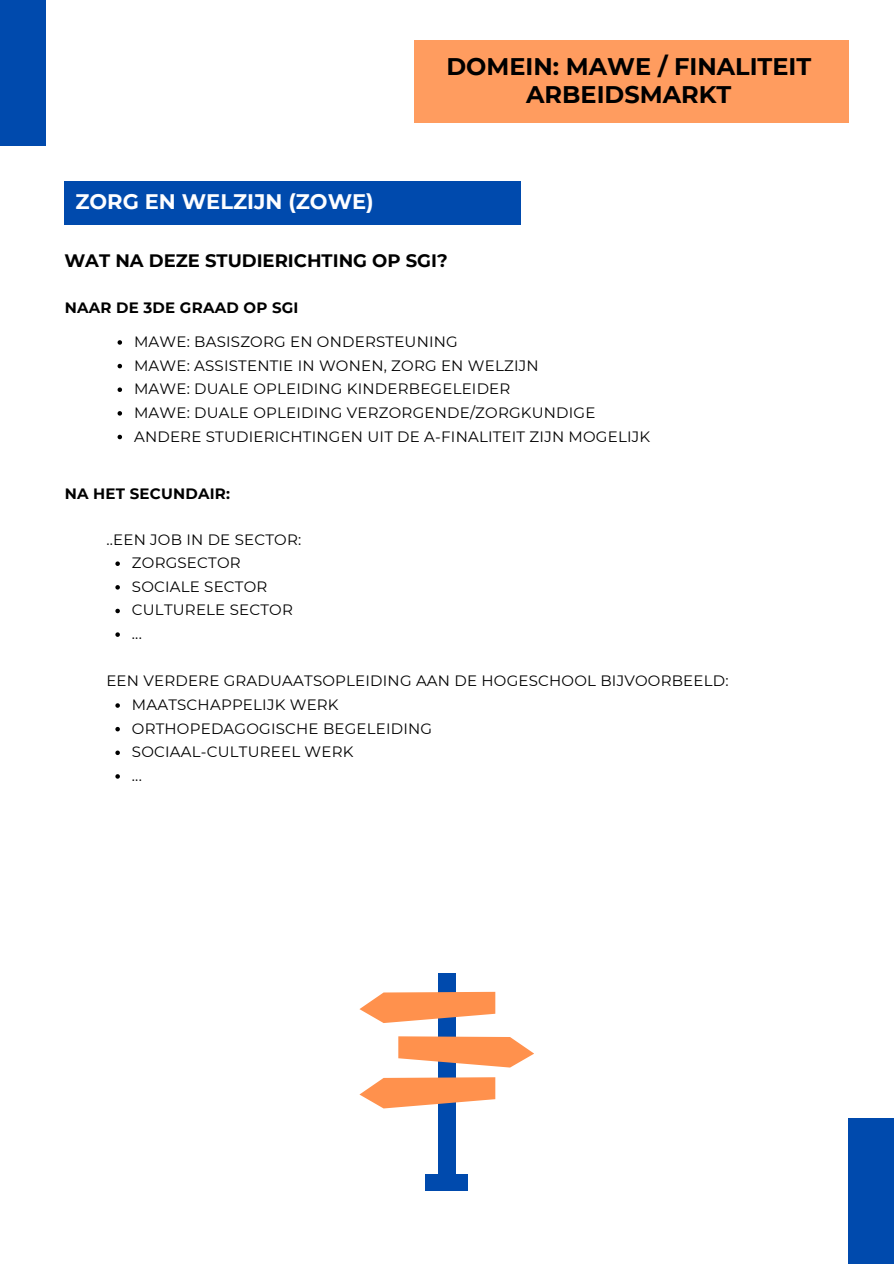
<style>
.page{position:relative;width:894px;height:1264px;background:#fff}
.page>*{position:absolute;margin:0;border:0;box-sizing:border-box;transform-origin:0 0}
.t1{font:700 24px/28.2px "Montserrat";color:#000;text-align:center}
.t2{font:700 21px "Montserrat";color:#fefeff}
.t3{font:700 18px "Montserrat";color:#000}
.t4{font:15px "Montserrat";letter-spacing:.015em;color:#000}
.t5{font:700 15px "Montserrat";letter-spacing:.015em;color:#000}
</style>
<div class="page">
<div style="left:0;top:0;width:46px;height:145px;background:#004aad"></div>
<div style="left:847px;top:1118px;width:46px;height:145px;background:#004aad"></div>
<div style="left:414px;top:40px;width:433px;height:83px;background:#ff9c5f"></div>
<div style="left:64px;top:181px;width:456px;height:43px;background:#004aad"></div>
<div style="left:438px;top:973px;width:17px;height:211px;background:#004aad"></div>
<svg style="left:359px;top:991px;width:136px;height:32px"></svg>
<svg style="left:359px;top:1077px;width:136px;height:31px"></svg>
<svg style="left:398px;top:1036px;width:135px;height:31px"></svg>
<div style="left:425px;top:1174px;width:43px;height:16px;background:#004aad"></div>
<svg style="left:117px;top:340px;width:5px;height:5px"></svg>
<svg style="left:117px;top:364px;width:5px;height:4px"></svg>
<svg style="left:117px;top:387px;width:5px;height:5px"></svg>
<svg style="left:117px;top:411px;width:5px;height:4px"></svg>
<svg style="left:117px;top:435px;width:5px;height:4px"></svg>
<svg style="left:115px;top:561px;width:5px;height:5px"></svg>
<svg style="left:115px;top:585px;width:5px;height:4px"></svg>
<svg style="left:115px;top:608px;width:5px;height:5px"></svg>
<svg style="left:115px;top:632px;width:5px;height:5px"></svg>
<svg style="left:115px;top:703px;width:5px;height:4px"></svg>
<svg style="left:115px;top:727px;width:5px;height:4px"></svg>
<svg style="left:115px;top:750px;width:5px;height:5px"></svg>
<svg style="left:115px;top:774px;width:5px;height:4px"></svg>
<h3 class="t2" style="left:75px;top:188px;width:300px">ZORG EN WELZIJN (ZOWE)</h3>
<h1 class="t1" style="left:446px;top:52px;width:366px">DOMEIN: MAWE / FINALITEIT<br>ARBEIDSMARKT</h1>
<h2 class="t3" style="left:64px;top:249px;width:384px">WAT NA DEZE STUDIERICHTING OP SGI?</h2>
<h4 class="t5" style="left:65px;top:298px;width:235px">NAAR DE 3DE GRAAD OP SGI</h4>
<p class="t4" style="left:134px;top:332px;width:325px">MAWE: BASISZORG EN ONDERSTEUNING</p>
<p class="t4" style="left:134px;top:356px;width:406px">MAWE: ASSISTENTIE IN WONEN, ZORG EN WELZIJN</p>
<p class="t4" style="left:134px;top:380px;width:378px">MAWE: DUALE OPLEIDING KINDERBEGELEIDER</p>
<p class="t4" style="left:134px;top:403px;width:463px">MAWE: DUALE OPLEIDING VERZORGENDE/ZORGKUNDIGE</p>
<p class="t4" style="left:134px;top:427px;width:517px">ANDERE STUDIERICHTINGEN UIT DE A-FINALITEIT ZIJN MOGELIJK</p>
<h4 class="t5" style="left:65px;top:484px;width:167px">NA HET SECUNDAIR:</h4>
<h5 class="t4" style="left:106px;top:530px;width:196px">..EEN JOB IN DE SECTOR:</h5>
<p class="t4" style="left:132px;top:553px;width:110px">ZORGSECTOR</p>
<p class="t4" style="left:132px;top:577px;width:137px">SOCIALE SECTOR</p>
<p class="t4" style="left:132px;top:601px;width:162px">CULTURELE SECTOR</p>
<p class="t4" style="left:132px;top:624px;width:11px">...</p>
<h5 class="t4" style="left:106px;top:672px;width:623px">EEN VERDERE GRADUAATSOPLEIDING AAN DE HOGESCHOOL BIJVOORBEELD:</h5>
<p class="t4" style="left:132px;top:695px;width:208px">MAATSCHAPPELIJK WERK</p>
<p class="t4" style="left:132px;top:719px;width:302px">ORTHOPEDAGOGISCHE BEGELEIDING</p>
<p class="t4" style="left:132px;top:742px;width:223px">SOCIAAL-CULTUREEL WERK</p>
<p class="t4" style="left:132px;top:766px;width:11px">...</p>
</div>
